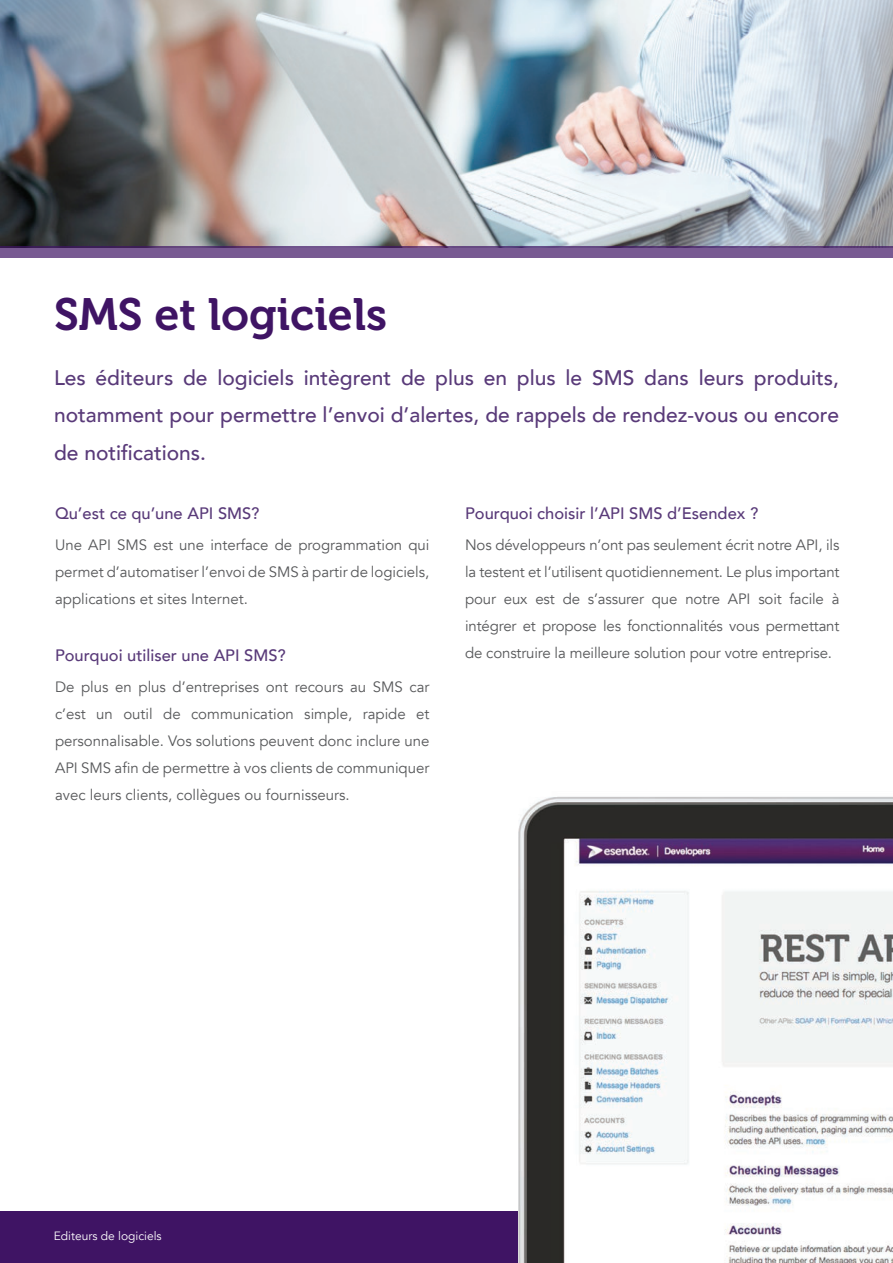
<style>
.page{position:relative;width:893px;height:1263px;background:#fff}
.page>*{position:absolute;margin:0;border:0;box-sizing:border-box;transform-origin:0 0}
.t1{font:45px "Museo 700";color:#3f1464}
.t2{font:500 21px/37.5px "Avenir";color:#593a79;text-align:justify}
.t3{font:500 16.5px "Avenir";color:#593a79}
.t4{font:15px/27px "Avenir";color:#57585a;text-align:justify}
.t5{font:12px "Avenir";color:#fff}
</style>
<div class="page">
<div style="left:0;top:1212px;width:893px;height:51px;background:#3f1464"></div>
<img style="left:0;top:0;width:893px;height:247px">
<div style="left:0;top:247px;width:893px;height:11px;background:#785a92"></div>
<img style="left:519px;top:796px;width:374px;height:467px">
<h1 class="t1" style="left:54px;top:290px;width:335px">SMS et logiciels</h1>
<h2 class="t2" style="left:54px;top:357px;width:787px">Les éditeurs de logiciels intègrent de plus en plus le SMS dans leurs produits, notamment pour permettre l’envoi d’alertes, de rappels de rendez-vous ou encore de notifications.</h2>
<p class="t3" style="left:55px;top:499px;width:206px">Qu’est ce qu’une API SMS?</p>
<p class="t4" style="left:55px;top:531px;width:376px">Une API SMS est une interface de programmation qui permet d’automatiser l’envoi de SMS à partir de logiciels, applications et sites Internet.</p>
<p class="t3" style="left:55px;top:641px;width:232px">Pourquoi utiliser une API SMS?</p>
<p class="t4" style="left:55px;top:673px;width:376px">De plus en plus d’entreprises ont recours au SMS car c’est un outil de communication simple, rapide et personnalisable. Vos solutions peuvent donc inclure une API SMS afin de permettre à vos clients de communiquer avec leurs clients, collègues ou fournisseurs.</p>
<p class="t3" style="left:465px;top:499px;width:295px">Pourquoi choisir l’API SMS d’Esendex ?</p>
<p class="t4" style="left:465px;top:531px;width:376px">Nos développeurs n’ont pas seulement écrit notre API, ils la testent et l’utilisent quotidiennement. Le plus important pour eux est de s’assurer que notre API soit facile à intégrer et propose les fonctionnalités vous permettant de construire la meilleure solution pour votre entreprise.</p>
<p class="t5" style="left:54px;top:1229px;width:109px">Editeurs de logiciels</p>
</div>
